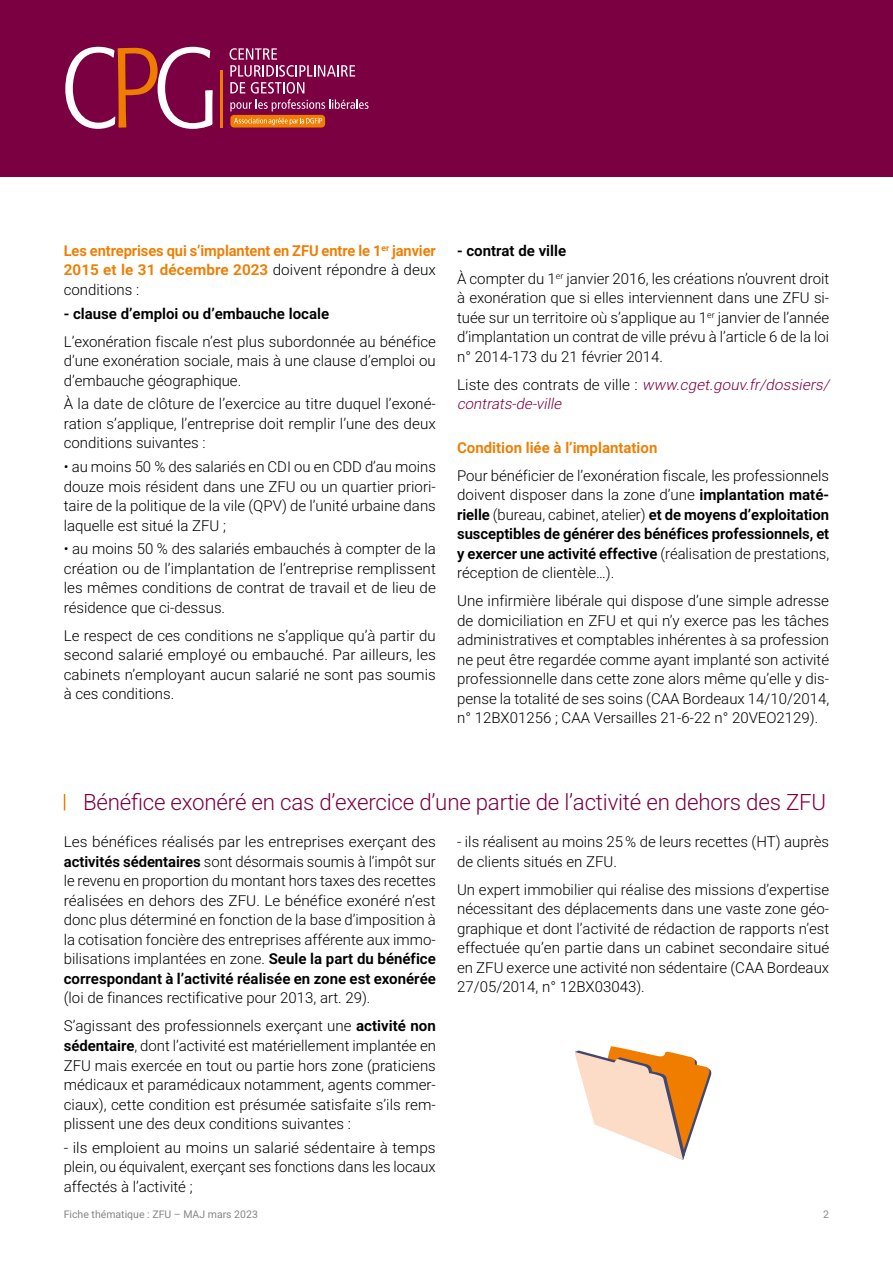
<style>
.page{position:relative;width:893px;height:1263px;background:#fff}
.page>*{position:absolute;margin:0;border:0;box-sizing:border-box;transform-origin:0 0}
.t1{font:300 22.5px "Heebo";letter-spacing:-.01em;color:#7b0041}
.t2{font:300 15px/19.5px "Heebo";color:#000;text-align:justify}
.t3{font:600 15px/19.5px "Heebo";color:#ef7d00;text-align:justify}
.t4{font:italic 300 15px/19.5px "Heebo";color:#7b0041}
.t5{font:600 15px "Heebo";color:#000}
.t6{font:10.5px "Heebo";color:#878787}
.s1{font-weight:300;color:#000}
.s2{font-weight:600}
.s3{font-style:normal;color:#000}
</style>
<div class="page">
<div style="left:0;top:0;width:893px;height:176px;background:#7b0041"></div>
<div style="left:230px;top:115px;width:95px;height:13px;background:#ef7d00;border-radius:4px"></div>
<svg style="left:65px;top:47px;width:148px;height:82px"></svg>
<svg style="left:230px;top:48px;width:138px;height:63px"></svg>
<hr style="left:220px;top:70px;width:3px;height:58px;background:#ef7d00">
<svg style="left:234px;top:118px;width:88px;height:7px"></svg>
<svg style="left:64px;top:794px;width:1px;height:16px"></svg>
<svg style="left:575px;top:1046px;width:137px;height:114px"></svg>
<p class="t3" style="left:64px;top:241px;width:374px">Les entreprises qui s’implantent en ZFU entre le 1<sup>er</sup> janvier 2015 et le 31 décembre 2023 <span class="s1">doivent répondre à deux conditions :</span></p>
<p class="t5" style="left:64px;top:303px;width:267px">- clause d’emploi ou d’embauche locale</p>
<p class="t2" style="left:64px;top:331px;width:374px">L’exonération fiscale n’est plus subordonnée au bénéfice d’une exonération sociale, mais à une clause d’emploi ou d’embauche géographique.</p>
<p class="t2" style="left:64px;top:394px;width:374px">À la date de clôture de l’exercice au titre duquel l’exoné&shy;ration s’applique, l’entreprise doit remplir l’une des deux conditions suivantes :</p>
<p class="t2" style="left:64px;top:457px;width:374px">• au moins 50 % des salariés en CDI ou en CDD d’au moins douze mois résident dans une ZFU ou un quartier priori&shy;taire de la politique de la vile (QPV) de l’unité urbaine dans laquelle est situé la ZFU ;</p>
<p class="t2" style="left:64px;top:539px;width:374px">• au moins 50 % des salariés embauchés à compter de la création ou de l’implantation de l’entreprise remplissent les mêmes conditions de contrat de travail et de lieu de résidence que ci-dessus.</p>
<p class="t2" style="left:64px;top:626px;width:374px">Le respect de ces conditions ne s’applique qu’à partir du second salarié employé ou embauché. Par ailleurs, les cabinets n’employant aucun salarié ne sont pas soumis à ces conditions.</p>
<p class="t2" style="left:457px;top:236px;width:374px;line-height:28px"><span class="s2">- contrat de ville<br></span>À compter du 1<sup>er</sup> janvier 2016, les créations n’ouvrent droit</p>
<p class="t2" style="left:457px;top:288px;width:374px">à exonération que si elles interviennent dans une ZFU si&shy;tuée sur un territoire où s’applique au 1<sup>er</sup> janvier de l’année d’implantation un contrat de ville prévu à l’article 6 de la loi n° 2014-173 du 21 février 2014.</p>
<p class="t4" style="left:457px;top:375px;width:377px"><span class="s3">L i s t e d e s c o n t ra t s d e v i l l e :</span> www.cget.gouv.fr/dossiers/ contrats-de-ville</p>
<p class="t3" style="left:457px;top:437px;width:202px">Condition liée à l’implantation</p>
<p class="t2" style="left:457px;top:465px;width:374px">Pour bénéficier de l’exonération fiscale, les professionnels doivent disposer dans la zone d’une <span class="s2">implantation maté&shy;rielle</span> (bureau, cabinet, atelier) <span class="s2">et de moyens d’exploitation susceptibles de générer des bénéfices professionnels, et y exercer une activité effective</span> (réalisation de prestations, réception de clientèle…).</p>
<p class="t2" style="left:457px;top:591px;width:374px">Une infirmière libérale qui dispose d’une simple adresse de domiciliation en ZFU et qui n’y exerce pas les tâches administratives et comptables inhérentes à sa profession ne peut être regardée comme ayant implanté son activité professionnelle dans cette zone alors même qu’elle y dis&shy;pense la totalité de ses soins (CAA Bordeaux 14/10/2014, n° 12BX01256 ; CAA Versailles 21-6-22 n° 20VEO2129).</p>
<h1 class="t1" style="left:83px;top:787px;width:744px">Bénéfice exonéré en cas d’exercice d’une partie de l’activité en dehors des ZFU</h1>
<p class="t2" style="left:64px;top:832px;width:374px">Les bénéfices réalisés par les entreprises exerçant des <span class="s2">activités sédentaires</span> sont désormais soumis à l’impôt sur le revenu en proportion du montant hors taxes des recettes réalisées en dehors des ZFU. Le bénéfice exonéré n’est donc plus déterminé en fonction de la base d’imposition à la cotisation foncière des entreprises afférente aux immo&shy;bilisations implantées en zone. <span class="s2">Seule la part du bénéfice correspondant à l’activité réalisée en zone est exonérée</span></p>
<p class="t2" style="left:64px;top:984px;width:374px;line-height:28px">(loi de finances rectificative pour 2013, art. 29).<br>S’agissant des professionnels exerçant une <span class="s2">activité non</span></p>
<p class="t2" style="left:64px;top:1036px;width:374px"><span class="s2">sédentaire</span>, dont l’activité est matériellement implantée en ZFU mais exercée en tout ou partie hors zone (praticiens médicaux et paramédicaux notamment, agents commer&shy;ciaux), cette condition est présumée satisfaite s’ils rem&shy;plissent une des deux conditions suivantes :</p>
<p class="t2" style="left:64px;top:1138px;width:373px">- ils emploient au moins un salarié sédentaire à temps plein, ou équivalent, exerçant ses fonctions dans les locaux affectés à l’activité ;</p>
<p class="t2" style="left:457px;top:832px;width:374px">- ils réalisent au moins 25% de leurs recettes (HT) auprès de clients situés en ZFU.</p>
<p class="t2" style="left:457px;top:880px;width:374px">Un expert immobilier qui réalise des missions d’expertise nécessitant des déplacements dans une vaste zone géo&shy;graphique et dont l’activité de rédaction de rapports n’est effectuée qu’en partie dans un cabinet secondaire situé en ZFU exerce une activité non sédentaire (CAA Bordeaux 27/05/2014, n° 12BX03043).</p>
<p class="t6" style="left:64px;top:1207px;width:196px">Fiche thématique : ZFU – MAJ mars 2023</p>
<p class="t6" style="left:823px;top:1207px;width:7px">2</p>
</div>
